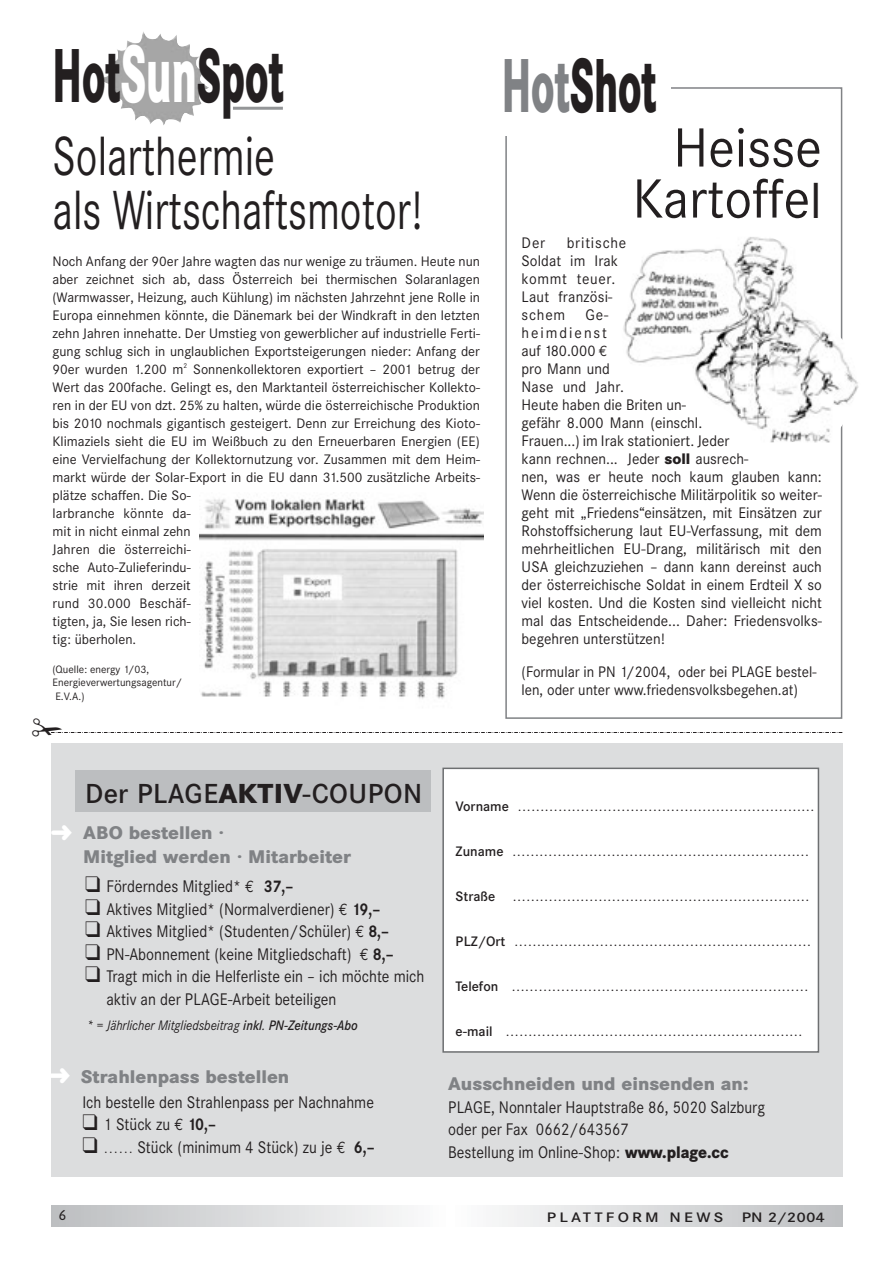
<style>
.page{position:relative;width:893px;height:1262px;background:#fff}
.page>*{position:absolute;margin:0;border:0;box-sizing:border-box;transform-origin:0 0}
.t1{font:800 75px "Corporate SBQ";color:#231f20;scale:.5 1}
.t2{font:54px/54px "Corporate SBQ";color:#231f20;scale:.75 1}
.t3{font:54px/51px "Corporate SBQ";color:#231f20;text-align:right;scale:.96 1}
.t4{font:500 27px "Corporate SBQ";letter-spacing:.01em;color:#231f20}
.t5{font:800 18px/24px "Corporate SBQ";color:#808285}
.t6{font:16.5px/22.5px "Corporate SBQ";color:#231f20;scale:.9 1}
.t7{font:15px/18px "Corporate SBQ";color:#231f20;scale:.96 1}
.t8{font:15px/18px "Corporate SBQ";color:#231f20;scale:.94 1}
.t9{font:15px/18px "Corporate SBQ";letter-spacing:.03em;color:#231f20;scale:.96 1}
.t10{font:15px "Giltus T";color:#231f20}
.t11{font:13.5px/18px "Corporate SBQ";color:#231f20;text-align:justify}
.t12{font:500 13.5px "Corporate SBQ";color:#231f20}
.t13{font:italic 13.5px "Corporate SBQ";color:#231f20;scale:.9 1}
.t14{font:500 13.5px "Corporate SBQ";letter-spacing:.195em;color:#231f20;scale:1.2 1}
.t15{font:500 13.5px "Corporate SBQ";color:#231f20;scale:1.2 1}
.t16{font:10.5px/13.5px "Corporate SBQ";color:#231f20}
.t17{font:6.75px "Corporate SBQ";color:#231f20}
.s1{font-size:79.5px;color:#fff}
.s2{color:#808285}
.s3{font-size:49.5px}
.s4{font-family:"Euro Mono"}
.s5{font-weight:800}
.s6{font-weight:700}
.s7{font-weight:500}
</style>
<div class="page">
<svg style="left:51px;top:1205px;width:791px;height:21px"></svg>
<img style="left:100px;top:32px;width:109px;height:93px">
<img style="left:623px;top:234px;width:236px;height:210px">
<div style="left:51px;top:743px;width:791px;height:434px;background:#dcddde"></div>
<div style="left:75px;top:769px;width:356px;height:42px;background:#bcbec0"></div>
<div style="left:443px;top:768px;width:375px;height:284px;background:#fff"></div>
<div style="left:442px;top:767px;width:377px;height:285px;border:2px solid #6d6f71"></div>
<hr style="left:233px;top:107px;width:50px;height:3px;background:#949698">
<img style="left:200px;top:498px;width:283px;height:201px">
<svg style="left:51px;top:718px;width:791px;height:15px"></svg>
<h1 class="t1" style="left:53px;top:49px;width:464px">Hot<span class="s1">Sun</span>Spot</h1>
<h2 class="t2" style="left:53px;top:134px;width:495px">Solarthermie<br>als Wirtschaftsmotor!</h2>
<p class="t11" style="left:53px;top:254px;width:429px">Noch Anfang der 90er Jahre wagten das nur wenige zu träumen. Heute nun aber zeichnet sich ab, dass Österreich bei thermischen Solaranlagen (Warmwasser, Heizung, auch Kühlung) im nächsten Jahrzehnt jene Rolle in Europa einnehmen könnte, die Dänemark bei der Windkraft in den letzten zehn Jahren innehatte. Der Umstieg von gewerblicher auf industrielle Ferti&shy;gung schlug sich in unglaublichen Exportsteigerungen nieder: Anfang der 90er wurden 1.200 m</p>
<p class="t17" style="left:183px;top:363px;width:5px">2</p>
<p class="t11" style="left:53px;top:362px;width:429px;text-align:left;text-indent:141px">Sonnenkollektoren exportiert – 2001 betrug der Wert das 200fache. Gelingt es, den Marktanteil österreichischer Kollekto&shy;ren in der EU von dzt. 25% zu halten, würde die österreichische Produktion bis 2010 nochmals gigantisch gesteigert. Denn zur Erreichung des Kioto-Klimaziels sieht die EU im Weißbuch zu den Erneuerbaren Energien (EE) eine Vervielfachung der Kollektornutzung vor. Zusammen mit dem Heim&shy;markt würde der Solar-Export in die EU dann 31.500 zusätzliche Arbeits&shy;plätze schaffen. Die So-<br>larbranche könnte da-<br>mit in nicht einmal zehn<br>Jahren die österreichi-<br>sche Auto-Zulieferindu-<br>strie mit ihren derzeit<br>rund 30.000 Beschäf-<br>tigten, ja, Sie lesen rich-<br>tig: überholen.</p>
<p class="t16" style="left:53px;top:663px;width:131px">(Quelle: energy 1/03,<br>Energieverwertungsagentur/<br>E.V.A.)</p>
<h1 class="t1" style="left:502px;top:59px;width:311px"><span class="s2">Hot</span>Shot</h1>
<h2 class="t3" style="left:632px;top:128px;width:199px">Heisse<br>Kartoffe<span class="s3">l</span></h2>
<p class="t7" style="left:521px;top:235px;width:26px">Der</p>
<p class="t9" style="left:521px;top:235px;width:111px;text-indent:45px">britische<br>Soldat im Irak kommt teuer.<br>Laut französi&shy;schem</p>
<p class="t7" style="left:521px;top:307px;width:314px;text-indent:64px">Ge-<br>heimdienst<br>auf 180.000 <span class="s4">€<br></span>pro Mann und<br>Nase und Jahr.<br>Heute haben die Briten un-<br>gefähr 8.000 Mann (einschl.<br>Frauen...) im Irak stationiert. Jeder<br>kann rechnen... Jeder <span class="s5">soll</span> ausrech-<br>nen, was er heute noch kaum glauben kann:<br>Wenn die österreichische Militärpolitik so weiter&shy;geht mit „Friedens“einsätzen, mit Einsätzen zur Rohstoffsicherung laut EU-Verfassung, mit dem mehrheitlichen EU-Drang, militärisch mit den USA gleichzuziehen – dann kann dereinst auch der österreichische Soldat in einem Erdteil X so viel kosten. Und die Kosten sind vielleicht nicht mal das Entscheidende... Daher: Friedensvolks&shy;begehren unterstützen!</p>
<p class="t8" style="left:521px;top:664px;width:315px">(Formular in PN 1/2004, oder bei PLAGE bestel&shy;len, oder unter www.friedensvolksbegehen.at)</p>
<h3 class="t4" style="left:85px;top:783px;width:338px">Der PLAGE<span class="s5">AKTIV</span>-COUPON</h3>
<h3 class="t5" style="left:83px;top:822px;width:269px">ABO bestellen ·<br>Mitglied werden · Mitarbeiter</h3>
<p class="t6" style="left:85px;top:876px;width:233px">❑ Förderndes Mitglied* <span class="s4">€</span> <span class="s6">37,–</span></p>
<p class="t6" style="left:85px;top:899px;width:329px">❑ Aktives Mitglied* (Normalverdiener) <span class="s4">€</span> <span class="s6">19,–</span></p>
<p class="t6" style="left:85px;top:921px;width:339px">❑ Aktives Mitglied* (Studenten/Schüler) <span class="s4">€</span> <span class="s6">8,–</span></p>
<p class="t6" style="left:85px;top:944px;width:344px">❑ PN-Abonnement (keine Mitgliedschaft) <span class="s4">€</span> <span class="s6">8,–</span></p>
<p class="t6" style="left:106px;top:966px;width:355px;text-indent:-21px">❑ Tragt mich in die Helferliste ein – ich möchte mich aktiv an der PLAGE-Arbeit beteiligen</p>
<p class="t13" style="left:87px;top:1020px;width:302px">* = Jährlicher Mitgliedsbeitrag <span class="s7">inkl</span>. <span class="s7">PN-Zeitungs-Abo</span></p>
<h3 class="t5" style="left:81px;top:1067px;width:210px">Strahlenpass bestellen</h3>
<p class="t6" style="left:82px;top:1092px;width:325px">Ich bestelle den Strahlenpass per Nachnahme</p>
<p class="t6" style="left:82px;top:1114px;width:150px">❑ 1 Stück zu <span class="s4">€</span> <span class="s6">10,–</span></p>
<p class="t6" style="left:82px;top:1137px;width:326px">❑ …… Stück (minimum 4 Stück) zu je <span class="s4">€</span> <span class="s6">6,–</span></p>
<p class="t12" style="left:455px;top:801px;width:360px">Vorname …………………………………………………………</p>
<p class="t12" style="left:455px;top:846px;width:355px">Zuname …………………………………………………………</p>
<p class="t12" style="left:455px;top:891px;width:41px">Straße</p>
<p class="t12" style="left:512px;top:891px;width:298px">…………………………………………………………</p>
<p class="t12" style="left:455px;top:936px;width:357px">PLZ/Ort …………………………………………………………</p>
<p class="t12" style="left:455px;top:981px;width:354px">Telefon …………………………………………………………</p>
<p class="t12" style="left:455px;top:1026px;width:348px">e-mail …………………………………………………………</p>
<h3 class="t5" style="left:448px;top:1074px;width:302px">Ausschneiden und einsenden an:</h3>
<p class="t6" style="left:448px;top:1097px;width:353px">PLAGE, Nonntaler Hauptstraße 86, 5020 Salzburg oder per Fax 0662/643567<br>Bestellung im Online-Shop: <span class="s5">www.plage.cc</span></p>
<p class="t10" style="left:59px;top:1210px;width:9px">6</p>
<p class="t14" style="left:547px;top:1212px;width:148px">PLATTFORM NEWS</p>
<p class="t15" style="left:741px;top:1212px;width:71px">PN 2/2004</p>
</div>
